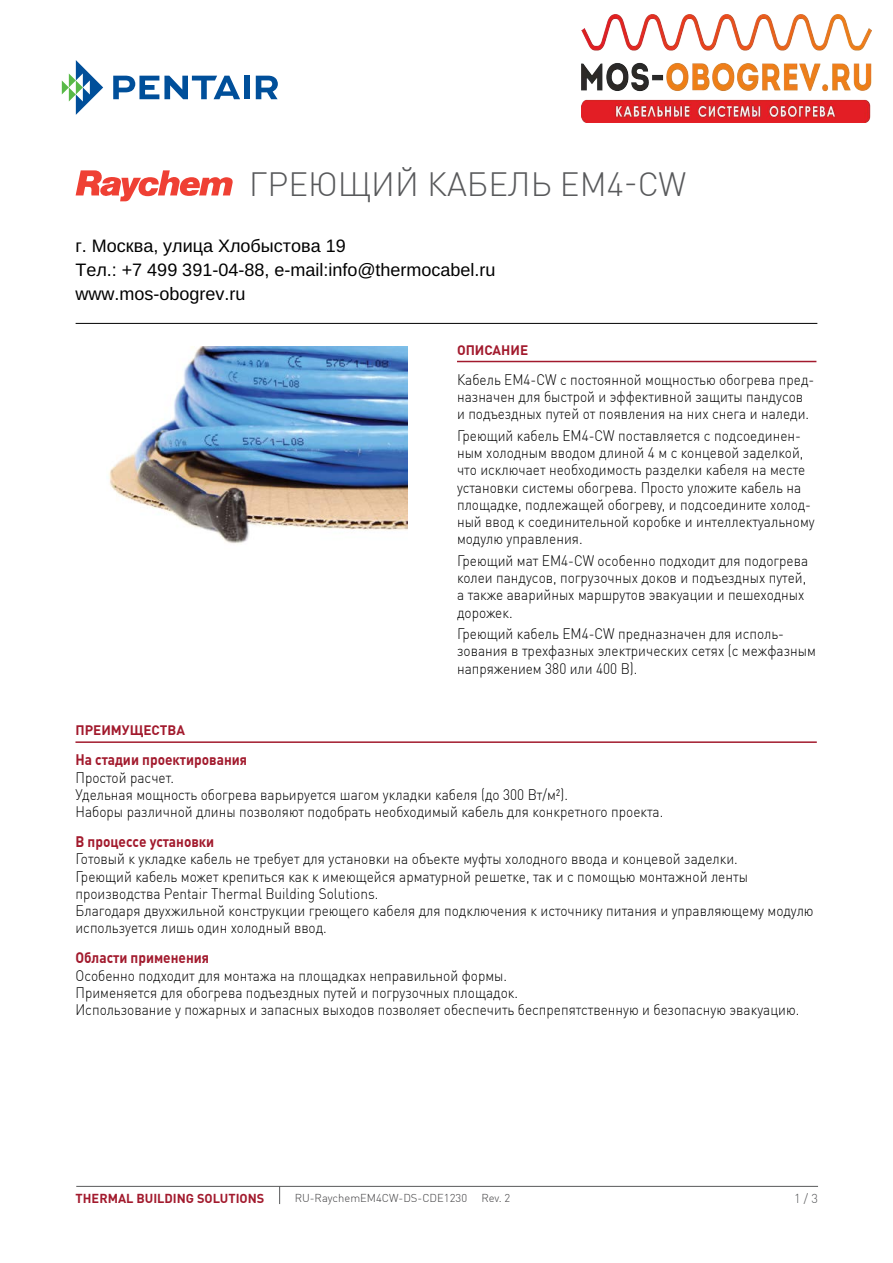
<style>
.page{position:relative;width:893px;height:1263px;background:#fff}
.page>*{position:absolute;margin:0;border:0;box-sizing:border-box;transform-origin:0 0}
.t1{font:300 33px "DIN Pro";color:#58595b}
.t2{font:18px/24px "Helvetica";color:#000}
.t3{font:300 15px/17.2px "DIN Pro";color:#000;scale:.91 1}
.t4{font:700 15px "DIN Pro";color:#a21a2d;scale:.91 1}
.t5{font:700 13.5px "DIN Pro";color:#a21a2d}
.t6{font:700 12.75px "DIN Pro";color:#a21a2d}
.t7{font:300 12.75px "DIN Pro";color:#58595b}
.t8{font:300 11.25px "DIN Pro";color:#414042}
</style>
<div class="page">
<svg style="left:76px;top:170px;width:157px;height:31px"></svg>
<svg style="left:62px;top:60px;width:41px;height:55px"></svg>
<svg style="left:113px;top:76px;width:127px;height:23px"></svg>
<div style="left:244px;top:76px;width:6px;height:23px;background:#004f9a"></div>
<svg style="left:256px;top:76px;width:22px;height:23px"></svg>
<hr style="left:76px;top:323px;width:741px;height:1px;background:#000">
<hr style="left:76px;top:1186px;width:742px;height:1px;background:#58595b">
<svg style="left:279px;top:1187px;width:1px;height:17px"></svg>
<hr style="left:457px;top:361px;width:359px;height:1px;background:#a21a2d">
<hr style="left:75px;top:741px;width:742px;height:2px;background:#a21a2d">
<img style="left:109px;top:347px;width:299px;height:197px">
<img style="left:582px;top:14px;width:289px;height:108px">
<h1 class="t1" style="left:249px;top:163px;width:439px">ГРЕЮЩИЙ КАБЕль EM4-CW</h1>
<p class="t2" style="left:75px;top:235px;width:422px">г. Москва, улица Хлобыстова 19<br>Тел.: +7 499 391-04-88, e-mail:info@thermocabel.ru www.mos-obogrev.ru</p>
<p class="t5" style="left:457px;top:341px;width:73px">ОПИСАНИЕ</p>
<p class="t3" style="left:457px;top:371px;width:394px">Кабель EM4-CW с постоянной мощностью обогрева пред&shy;назначен для быстрой и эффективной защиты пандусов и подъездных путей от появления на них снега и наледи.</p>
<p class="t3" style="left:457px;top:427px;width:395px">Греющий кабель EM4-CW поставляется с подсоединен&shy;ным холодным вводом длиной 4 м с концевой заделкой, что исключает необходимость разделки кабеля на месте установки системы обогрева. Просто уложите кабель на площадке, подлежащей обогреву, и подсоедините холод&shy;ный ввод к соединительной коробке и интеллектуальному модулю управления.</p>
<p class="t3" style="left:457px;top:552px;width:387px">Греющий мат EM4-CW особенно подходит для подогрева колеи пандусов, погрузочных доков и подъездных путей, а также аварийных маршрутов эвакуации и пешеходных дорожек.</p>
<p class="t3" style="left:457px;top:625px;width:396px">Греющий кабель EM4-CW предназначен для исполь&shy;зования в трехфазных электрических сетях (с межфазным напряжением 380 или 400 В).</p>
<p class="t5" style="left:75px;top:722px;width:111px">ПРЕИМУЩЕСТВА</p>
<p class="t4" style="left:75px;top:750px;width:190px">НА СТАДИИ ПРОЕКТИРОВАНИЯ</p>
<p class="t3" style="left:75px;top:768px;width:648px">Простой расчет.<br>Удельная мощность обогрева варьируется шагом укладки кабеля (до 300 Вт/м²).<br>Наборы различной длины позволяют подобрать необходимый кабель для конкретного проекта.</p>
<p class="t4" style="left:75px;top:832px;width:154px">В ПРОЦЕССЕ УСТАНОВКИ</p>
<p class="t3" style="left:75px;top:850px;width:813px">Готовый к укладке кабель не требует для установки на объекте муфты холодного ввода и концевой заделки.<br>Греющий кабель может крепиться как к имеющейся арматурной решетке, так и с помощью монтажной ленты производства Pentair Thermal Building Solutions.<br>Благодаря двухжильной конструкции греющего кабеля для подключения к источнику питания и управляющему модулю используется лишь один холодный ввод.</p>
<p class="t4" style="left:75px;top:948px;width:148px">ОБЛАСТИ ПРИМЕНЕНИЯ</p>
<p class="t3" style="left:75px;top:966px;width:797px">Особенно подходит для монтажа на площадках неправильной формы.<br>Применяется для обогрева подъездных путей и погрузочных площадок.<br>Использование у пожарных и запасных выходов позволяет обеспечить беспрепятственную и безопасную эвакуацию.</p>
<p class="t6" style="left:76px;top:1191px;width:190px">THERMAL BUILDING SOLUTIONS</p>
<p class="t8" style="left:295px;top:1193px;width:174px">RU-RaychemEM4CW-DS-CDE1230</p>
<p class="t8" style="left:481px;top:1193px;width:30px">Rev. 2</p>
<p class="t7" style="left:794px;top:1193px;width:25px">1 / 3</p>
</div>
